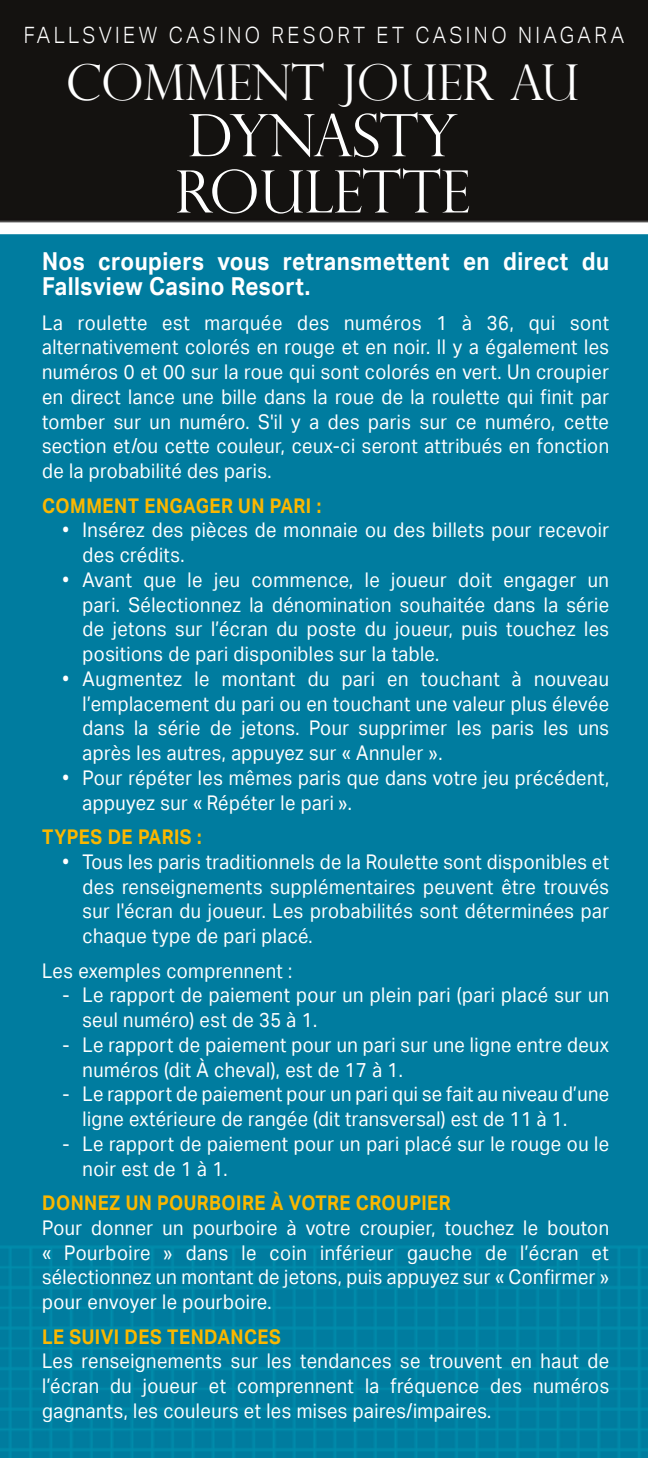
<style>
.page{position:relative;width:648px;height:1458px;background:#fff}
.page>*{position:absolute;margin:0;border:0;box-sizing:border-box;transform-origin:0 0}
.t1{font:300 58.5px "Perpetua Titling";letter-spacing:-.01em;color:#fff}
.t2{font:300 49.5px "Perpetua Titling";letter-spacing:-.01em;color:#fff}
.t3{font:700 24.75px/24.8px "Aktiv Grotesk";letter-spacing:.02em;color:#fff;scale:.9 1}
.t4{font:300 22.5px "Aktiv Grotesk";letter-spacing:.17em;color:#fff;scale:.9 1}
.t5{font:20.25px/24.8px "Aktiv Grotesk";letter-spacing:.025em;color:#fff;text-align:justify;scale:.9 1}
.t6{font:700 20.25px "Aktiv Grotesk";letter-spacing:.025em;color:#fab700;scale:.9 1}
</style>
<div class="page">
<img style="left:0;top:0;width:648px;height:1458px">
<div style="left:0;top:223px;width:648px;height:11px;background:#fff"></div>
<p class="t4" style="left:24px;top:22px;width:668px">FALLSVIEW CASINO RESORT ET CASINO NIAGARA</p>
<h1 class="t2" style="left:66px;top:52px;width:515px">COMMENT JOUER AU</h1>
<h1 class="t1" style="left:187px;top:100px;width:272px">DYNASTY</h1>
<h1 class="t1" style="left:175px;top:156px;width:297px">ROULETTE</h1>
<h2 class="t3" style="left:42px;top:250px;width:631px">Nos croupiers vous retransmettent en direct du<br>Fallsview Casino Resort.</h2>
<p class="t5" style="left:42px;top:310px;width:632px">La roulette est marquée des numéros 1 à 36, qui sont alternativement colorés en rouge et en noir. Il y a également les numéros 0 et 00 sur la roue qui sont colorés en vert. Un croupier en direct lance une bille dans la roue de la roulette qui finit par tomber sur un numéro. S'il y a des paris sur ce numéro, cette section et/ou cette couleur, ceux-ci seront attribués en fonction de la probabilité des paris.</p>
<h3 class="t6" style="left:42px;top:494px;width:312px">COMMENT ENGAGER UN PARI :</h3>
<p class="t5" style="left:83px;top:518px;width:587px;text-indent:-20px">• Insérez des pièces de monnaie ou des billets pour recevoir des crédits.</p>
<p class="t5" style="left:83px;top:568px;width:587px;text-indent:-20px">• Avant que le jeu commence, le joueur doit engager un pari. Sélectionnez la dénomination souhaitée dans la série de jetons sur l’écran du poste du joueur, puis touchez les positions de pari disponibles sur la table.</p>
<p class="t5" style="left:83px;top:667px;width:586px;text-indent:-20px">• Augmentez le montant du pari en touchant à nouveau l’emplacement du pari ou en touchant une valeur plus élevée dans la série de jetons. Pour supprimer les paris les uns après les autres, appuyez sur « Annuler ».</p>
<p class="t5" style="left:83px;top:766px;width:587px;text-indent:-20px">• Pour répéter les mêmes paris que dans votre jeu précédent, appuyez sur « Répéter le pari ».</p>
<h3 class="t6" style="left:42px;top:825px;width:179px">TYPES DE PARIS :</h3>
<p class="t5" style="left:83px;top:850px;width:587px;text-indent:-20px">• Tous les paris traditionnels de la Roulette sont disponibles et des renseignements supplémentaires peuvent être trouvés sur l'écran du joueur. Les probabilités sont déterminées par chaque type de pari placé.</p>
<p class="t5" style="left:42px;top:958px;width:279px">Les exemples comprennent :</p>
<p class="t5" style="left:83px;top:983px;width:586px;text-indent:-20px">- Le rapport de paiement pour un plein pari (pari placé sur un seul numéro) est de 35 à 1.</p>
<p class="t5" style="left:83px;top:1033px;width:587px;text-indent:-20px">- Le rapport de paiement pour un pari sur une ligne entre deux numéros (dit À cheval), est de 17 à 1.</p>
<p class="t5" style="left:83px;top:1082px;width:587px;text-indent:-20px">- Le rapport de paiement pour un pari qui se fait au niveau d’une ligne extérieure de rangée (dit transversal) est de 11 à 1.</p>
<p class="t5" style="left:83px;top:1132px;width:587px;text-indent:-20px">- Le rapport de paiement pour un pari placé sur le rouge ou le noir est de 1 à 1.</p>
<h3 class="t6" style="left:42px;top:1191px;width:456px">DONNEZ UN POURBOIRE À VOTRE CROUPIER</h3>
<p class="t5" style="left:42px;top:1215px;width:631px">Pour donner un pourboire à votre croupier, touchez le bouton « Pourboire » dans le coin inférieur gauche de l’écran et sélectionnez un montant de jetons, puis appuyez sur « Confirmer » pour envoyer le pourboire.</p>
<h3 class="t6" style="left:42px;top:1325px;width:267px">LE SUIVI DES TENDANCES</h3>
<p class="t5" style="left:42px;top:1349px;width:632px">Les renseignements sur les tendances se trouvent en haut de l’écran du joueur et comprennent la fréquence des numéros gagnants, les couleurs et les mises paires/impaires.</p>
</div>
